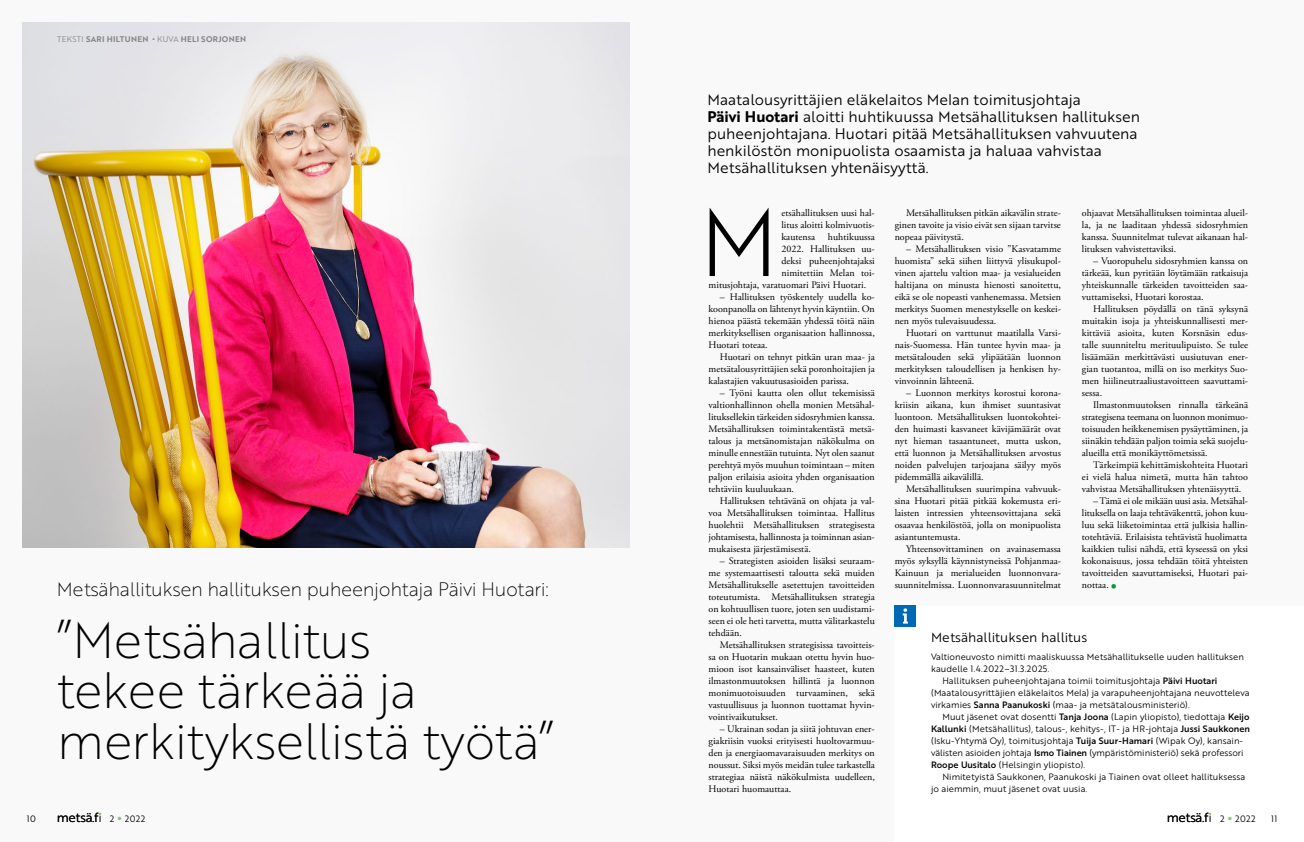
<style>
.page{position:relative;width:1304px;height:842px;background:#fff}
.page>*{position:absolute;margin:0;border:0;box-sizing:border-box;transform-origin:0 0}
.t1{font:93.3px "Brother 1816 Light";color:#000}
.t2{font:49.8px/50.4px "Brother 1816 Thin";letter-spacing:-.02em;color:#000}
.t3{font:19px "Brother 1816 Thin";letter-spacing:-.02em;color:#000}
.t4{font:15px/17px "Brother 1816 Book";color:#000}
.t5{font:13.2px "Brother 1816 Book";letter-spacing:.005em;color:#000}
.t6{font:12.8px "Brother 1816 Book";letter-spacing:-.035em;color:#000}
.t7{font:10px/12px "Adobe Garamond Pro";color:#000;text-align:justify}
.t8{font:9px "Brother 1816 Book";letter-spacing:.005em;color:#000}
.t9{font:9px "Brother 1816 Book";letter-spacing:.04em;color:#000}
.t10{font:8px "Brother 1816 Bold";letter-spacing:.04em;color:#878787}
.s1{font-family:"Brother 1816 Book"}
.s2{font-family:"Brother 1816 Bold"}
.s3{font-family:"Brother 1816 Medium"}
.s4{font-size:9px}
.s5{font-family:"Caecilia LT Std";font-weight:300;font-size:10px;color:#92c575}
</style>
<div class="page">
<div style="left:0;top:0;width:652px;height:842px;background:#f9f9f9"></div>
<img style="left:23px;top:23px;width:606px;height:524px">
<div style="left:895px;top:606px;width:21px;height:21px;background:#0069b3"></div>
<svg style="left:903px;top:608px;width:5px;height:16px"></svg>
<p class="t10" style="left:57px;top:33px;width:191px"><span class="s1">TEKSTI</span> SARI HILTUNEN • <span class="s1">KUVA</span> HELI SORJONEN</p>
<h3 class="t3" style="left:57px;top:575px;width:493px">Metsähallituksen hallituksen puheenjohtaja Päivi Huotari:</h3>
<h2 class="t2" style="left:57px;top:613px;width:498px">”Metsähallitus<br>tekee tärkeää ja merkityksellistä työtä”</h2>
<p class="t4" style="left:707px;top:90px;width:434px">Maatalousyrittäjien eläkelaitos Melan toimitusjohtaja<br><span class="s2">Päivi Huotari</span> aloitti huhtikuussa Metsähallituksen hallituksen puheenjohtajana. Huotari pitää Metsähallituksen vahvuutena henkilöstön monipuolista osaamista ja haluaa vahvistaa Metsähallituksen yhtenäisyyttä.</p>
<h1 class="t1" style="left:700px;top:174px;width:80px">M</h1>
<p class="t7" style="left:781px;top:207px;width:95px">etsähallituksen uusi hal&shy;litus aloitti kolmivuotis&shy;kautensa</p>
<p class="t7" style="left:828px;top:231px;width:48px">huhtikuussa</p>
<p class="t7" style="left:781px;top:243px;width:95px">2022. Hallituksen uu-</p>
<p class="t7" style="left:781px;top:255px;width:95px">deksi puheenjohtajaksi</p>
<p class="t7" style="left:781px;top:267px;width:95px">nimitettiin Melan toi-</p>
<p class="t7" style="left:709px;top:279px;width:159px">mitusjohtaja, varatuomari Päivi Huotari.</p>
<p class="t7" style="left:709px;top:291px;width:168px;text-indent:11px">– Hallituksen työskentely uudella ko&shy;koonpanolla on lähtenyt hyvin käyntiin. On hienoa päästä tekemään yhdessä töitä näin merkityksellisen organisaation hallinnossa, Huotari toteaa.</p>
<p class="t7" style="left:709px;top:351px;width:168px;text-indent:11px">Huotari on tehnyt pitkän uran maa- ja metsätalousyrittäjien sekä poronhoitajien ja kalastajien vakuutusasioiden parissa.</p>
<p class="t7" style="left:709px;top:387px;width:168px;text-indent:11px">– Työni kautta olen ollut tekemisissä valtionhallinnon ohella monien Metsähal&shy;lituksellekin tärkeiden sidosryhmien kanssa.<br>Metsähallituksen toimintakentästä metsä&shy;talous ja metsänomistajan näkökulma on minulle ennestään tutuinta. Nyt olen saanut perehtyä myös muuhun toimintaan – miten paljon erilaisia asioita yhden organisaation tehtäviin kuuluukaan.</p>
<p class="t7" style="left:709px;top:495px;width:168px;text-indent:11px">Hallituksen tehtävänä on ohjata ja val&shy;voa Metsähallituksen toimintaa. Hallitus huolehtii Metsähallituksen strategisesta johtamisesta, hallinnosta ja toiminnan asian&shy;mukaisesta järjestämisestä.</p>
<p class="t7" style="left:709px;top:555px;width:168px;text-indent:11px">– Strategisten asioiden lisäksi seuraam&shy;me systemaattisesti taloutta sekä muiden Metsähallitukselle asetettujen tavoitteiden toteutumista. Metsähallituksen strategia on kohtuullisen tuore, joten sen uudistami&shy;seen ei ole heti tarvetta, mutta välitarkastelu tehdään.</p>
<p class="t7" style="left:709px;top:639px;width:168px;text-indent:11px">Metsähallituksen strategisissa tavoitteis&shy;sa on Huotarin mukaan otettu hyvin huo&shy;mioon isot kansainväliset haasteet, kuten ilmastonmuutoksen hillintä ja luonnon monimuotoisuuden turvaaminen, sekä vastuullisuus ja luonnon tuottamat hyvin&shy;vointivaikutukset.</p>
<p class="t7" style="left:709px;top:723px;width:168px;text-indent:11px">– Ukrainan sodan ja siitä johtuvan ener&shy;giakriisin vuoksi erityisesti huoltovarmuu&shy;den ja energiaomavaraisuuden merkitys on noussut. Siksi myös meidän tulee tarkastella strategiaa näistä näkökulmista uudelleen, Huotari huomauttaa.</p>
<p class="t7" style="left:895px;top:207px;width:168px;text-indent:11px">Metsähallituksen pitkän aikavälin strate&shy;ginen tavoite ja visio eivät sen sijaan tarvitse nopeaa päivitystä.</p>
<p class="t7" style="left:895px;top:243px;width:168px;text-indent:11px">– Metsähallituksen visio ”Kasvatamme huomista” sekä siihen liittyvä ylisukupol&shy;vinen ajattelu valtion maa- ja vesialueiden haltijana on minusta hienosti sanoitettu, eikä se ole nopeasti vanhenemassa. Metsien merkitys Suomen menestykselle on keskei&shy;nen myös tulevaisuudessa.</p>
<p class="t7" style="left:895px;top:327px;width:168px;text-indent:11px">Huotari on varttunut maatilalla Varsi&shy;nais-Suomessa. Hän tuntee hyvin maa- ja metsätalouden sekä ylipäätään luonnon merkityksen taloudellisen ja henkisen hy&shy;vinvoinnin lähteenä.</p>
<p class="t7" style="left:895px;top:387px;width:168px;text-indent:11px">– Luonnon merkitys korostui korona&shy;kriisin aikana, kun ihmiset suuntasivat luontoon. Metsähallituksen luontokohtei&shy;den huimasti kasvaneet kävijämäärät ovat nyt hieman tasaantuneet, mutta uskon, että luonnon ja Metsähallituksen arvostus noiden palvelujen tarjoajana säilyy myös pidemmällä aikavälillä.</p>
<p class="t7" style="left:895px;top:483px;width:168px;text-indent:11px">Metsähallituksen suurimpina vahvuuk&shy;sina Huotari pitää pitkää kokemusta eri&shy;laisten intressien yhteensovittajana sekä osaavaa henkilöstöä, jolla on monipuolista asiantuntemusta.</p>
<p class="t7" style="left:895px;top:543px;width:168px;text-indent:11px">Yhteensovittaminen on avainasemassa myös syksyllä käynnistyneissä Pohjanmaa-Kainuun ja merialueiden luonnonvara&shy;suunnitelmissa. Luonnonvarasuunnitelmat</p>
<p class="t7" style="left:1082px;top:207px;width:168px">ohjaavat Metsähallituksen toimintaa alueil&shy;la, ja ne laaditaan yhdessä sidosryhmien kanssa. Suunnitelmat tulevat aikanaan hal&shy;lituksen vahvistettaviksi.</p>
<p class="t7" style="left:1082px;top:255px;width:168px;text-indent:11px">– Vuoropuhelu sidosryhmien kanssa on tärkeää, kun pyritään löytämään ratkaisuja yhteiskunnalle tärkeiden tavoitteiden saa&shy;vuttamiseksi, Huotari korostaa.</p>
<p class="t7" style="left:1082px;top:303px;width:168px;text-indent:11px">Hallituksen pöydällä on tänä syksynä muitakin isoja ja yhteiskunnallisesti mer&shy;kittäviä asioita, kuten Korsnäsin edus&shy;talle suunniteltu merituulipuisto. Se tulee lisäämään merkittävästi uusiutuvan ener&shy;gian tuotantoa, millä on iso merkitys Suo&shy;men hiilineutraaliustavoitteen saavuttami&shy;sessa.</p>
<p class="t7" style="left:1082px;top:399px;width:168px;text-indent:11px">Ilmastonmuutoksen rinnalla tärkeänä strategisena teemana on luonnon monimuo&shy;toisuuden heikkenemisen pysäyttäminen, ja siinäkin tehdään paljon toimia sekä suojelu&shy;alueilla että monikäyttömetsissä.</p>
<p class="t7" style="left:1082px;top:459px;width:168px;text-indent:11px">Tärkeimpiä kehittämiskohteita Huotari ei vielä halua nimetä, mutta hän tahtoo vahvistaa Metsähallituksen yhtenäisyyttä.</p>
<p class="t7" style="left:1082px;top:495px;width:168px;text-indent:11px">– Tämä ei ole mikään uusi asia. Metsähal&shy;lituksella on laaja tehtäväkenttä, johon kuu&shy;luu sekä liiketoimintaa että julkisia hallin&shy;totehtäviä. Erilaisista tehtävistä huolimatta kaikkien tulisi nähdä, että kyseessä on yksi kokonaisuus, jossa tehdään töitä yhteisten tavoitteiden saavuttamiseksi, Huotari pai&shy;nottaa.</p>
<h3 class="t5" style="left:931px;top:627px;width:158px">Metsähallituksen hallitus</h3>
<p class="t8" style="left:931px;top:650px;width:314px">Valtioneuvosto nimitti maaliskuussa Metsähallitukselle uuden hallituksen</p>
<p class="t9" style="left:931px;top:662px;width:120px">kaudelle 1.4.2022–31.3.2025.</p>
<p class="t8" style="left:942px;top:674px;width:277px">Hallituksen puheenjohtajana toimii toimitusjohtaja <span class="s3">Päivi Huotari</span></p>
<p class="t8" style="left:931px;top:686px;width:320px">(Maatalousyrittäjien eläkelaitos Mela) ja varapuheenjohtajana neuvotteleva</p>
<p class="t8" style="left:931px;top:698px;width:260px">virkamies <span class="s3">Sanna Paanukoski</span> (maa- ja metsätalousministeriö).</p>
<p class="t8" style="left:942px;top:710px;width:309px">Muut jäsenet ovat dosentti <span class="s3">Tanja Joona</span> (Lapin yliopisto), tiedottaja <span class="s3">Keijo</span></p>
<p class="t8" style="left:931px;top:722px;width:321px"><span class="s3">Kallunki</span> (Metsähallitus), talous-, kehitys-, IT- ja HR-johtaja <span class="s3">Jussi Saukkonen</span></p>
<p class="t8" style="left:931px;top:734px;width:314px">(Isku-Yhtymä Oy), toimitusjohtaja <span class="s3">Tuija Suur-Hamari</span> (Wipak Oy), kansain-</p>
<p class="t8" style="left:931px;top:746px;width:314px">välisten asioiden johtaja <span class="s3">Ismo Tiainen</span> (ympäristöministeriö) sekä professori</p>
<p class="t8" style="left:931px;top:758px;width:156px"><span class="s3">Roope Uusitalo</span> (Helsingin yliopisto).</p>
<p class="t8" style="left:942px;top:770px;width:305px">Nimitetyistä Saukkonen, Paanukoski ja Tiainen ovat olleet hallituksessa</p>
<p class="t8" style="left:931px;top:782px;width:158px">jo aiemmin, muut jäsenet ovat uusia.</p>
<p class="t6" style="left:57px;top:808px;width:90px">met sä.f <span class="s4">2</span> <span class="s5">•</span> <span class="s4">2022</span></p>
<p class="t6" style="left:1208px;top:808px;width:5px">i</p>
<p class="t6" style="left:1167px;top:808px;width:90px">met sä.f <span class="s4">2</span> <span class="s5">•</span> <span class="s4">2022</span></p>
<p class="t8" style="left:1271px;top:812px;width:8px">11</p>
<p class="t8" style="left:27px;top:812px;width:11px">10</p>
<p class="t6" style="left:98px;top:808px;width:5px">i</p>
</div>
